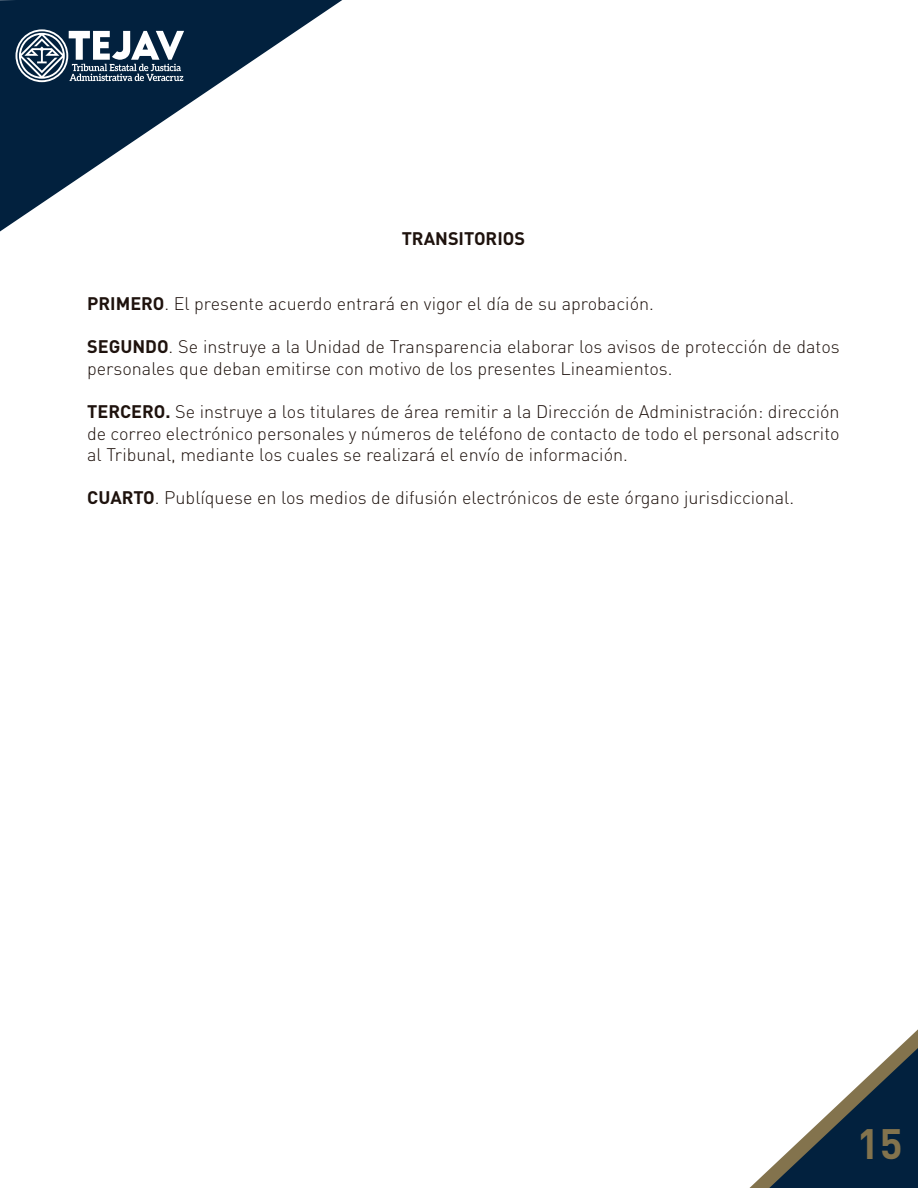
<style>
.page{position:relative;width:918px;height:1188px;background:#fff}
.page>*{position:absolute;margin:0;border:0;box-sizing:border-box;transform-origin:0 0}
.t1{font:700 42px "DIN Pro";color:#83734d}
.t2{font:300 18px/21.6px "DIN Pro";color:#1e120d}
.t3{font:700 18px "DIN Pro";color:#1e120d}
.s1{font-weight:700}
</style>
<div class="page">
<svg style="left:749px;top:1029px;width:169px;height:159px"></svg>
<svg style="left:0;top:0;width:342px;height:232px"></svg>
<svg style="left:16px;top:29px;width:168px;height:53px"></svg>
<p class="t3" style="left:402px;top:224px;width:125px">TRANSITORIOS</p>
<p class="t2" style="left:87px;top:291px;width:568px"><span class="s1">PRIMERO</span>. El presente acuerdo entrará en vigor el día de su aprobación.</p>
<p class="t2" style="left:87px;top:334px;width:754px"><span class="s1">SEGUNDO</span>. Se instruye a la Unidad de Transparencia elaborar los avisos de protección de datos personales que deban emitirse con motivo de los presentes Lineamientos.</p>
<p class="t2" style="left:87px;top:399px;width:754px;text-align:justify"><span class="s1">TERCERO.</span> Se instruye a los titulares de área remitir a la Dirección de Administración: dirección de correo electrónico personales y números de teléfono de contacto de todo el personal adscrito al Tribunal, mediante los cuales se realizará el envío de información.</p>
<p class="t2" style="left:87px;top:486px;width:709px"><span class="s1">CUARTO</span>. Publíquese en los medios de difusión electrónicos de este órgano jurisdiccional.</p>
<h1 class="t1" style="left:857px;top:1108px;width:47px">15</h1>
</div>
